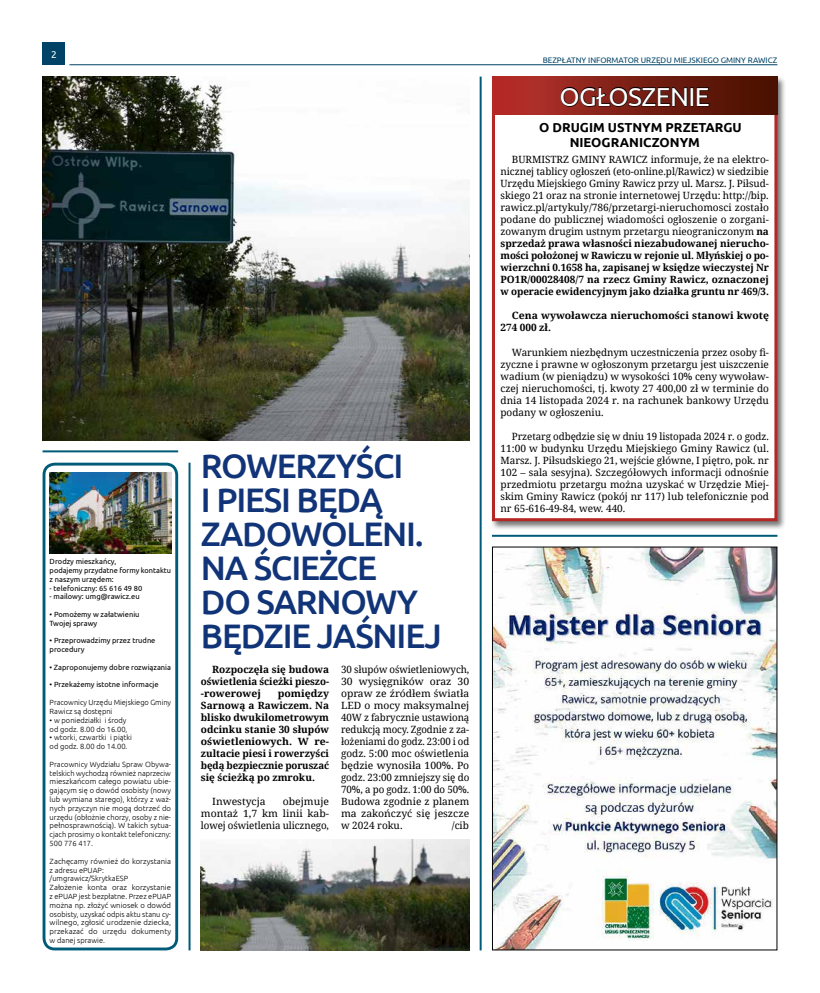
<style>
.page{position:relative;width:820px;height:993px;background:#fff}
.page>*{position:absolute;margin:0;border:0;box-sizing:border-box;transform-origin:0 0}
.t1{font:500 34px/34px "Ubuntu";letter-spacing:-.035em;color:#113478}
.t2{font:26px "Ubuntu";letter-spacing:-.02em;color:#fff}
.t3{font:700 13px/15px "Ubuntu";color:#000}
.t4{font:10px/12px "Noto Serif";color:#000;text-align:justify}
.t5{font:700 10px/12px "Noto Serif";color:#000;text-align:justify;scale:1.04 1}
.t6{font:10px/12px "Noto Serif";color:#000;text-align:justify;scale:1.04 1}
.t7{font:700 10px/12px "Noto Serif";color:#000;text-align:justify}
.t8{font:10px "Ubuntu";color:#fff}
.t9{font:8px "Ubuntu";color:#004367}
.t10{font:300 7.5px/8.8px "Ubuntu";color:#000}
.t11{font:300 7.5px/8.8px "Ubuntu";color:#000;scale:1.04 1}
.t12{font:7.5px/8.8px "Ubuntu";color:#000}
.s1{font-weight:700}
</style>
<div class="page">
<div style="left:43px;top:43px;width:22px;height:22px;background:#004367"></div>
<hr style="left:69px;top:64px;width:708px;height:1px;background:#004367">
<img style="left:50px;top:472px;width:121px;height:81px">
<div style="left:43px;top:462px;width:135px;height:488px;border:3px solid #005b78;border-radius:11px"></div>
<hr style="left:188px;top:462px;width:2px;height:488px;background:#005b78">
<hr style="left:479px;top:77px;width:2px;height:873px;background:#005b78">
<hr style="left:43px;top:450px;width:135px;height:2px;background:#005b78">
<img style="left:43px;top:77px;width:426px;height:363px">
<hr style="left:492px;top:534px;width:285px;height:2px;background:#005b78">
<div style="left:490px;top:76px;width:296px;height:454px;background:#000;opacity:.55"></div>
<div style="left:492px;top:77px;width:285px;height:444px;background:#fff;border:3px solid #b52724"></div>
<div style="left:492px;top:77px;width:285px;height:37px;background:linear-gradient(to right,#b9302c,#421000)"></div>
<svg style="left:560px;top:87px;width:127px;height:20px;background:#5b1710"></svg>
<div style="left:690px;top:87px;width:3px;height:19px;border:1px solid #000"></div>
<svg style="left:696px;top:87px;width:13px;height:19px"></svg>
<img style="left:494px;top:548px;width:281px;height:400px">
<div style="left:492px;top:546px;width:285px;height:404px;border:1px solid #000"></div>
<img style="left:201px;top:839px;width:268px;height:111px">
<p class="t8" style="left:51px;top:48px;width:7px">2</p>
<p class="t12" style="left:50px;top:556px;width:123px">Drodzy mieszkańcy,<br>podajemy przydatne formy kontaktu z naszym urzędem:</p>
<p class="t12" style="left:50px;top:583px;width:94px">- telefoniczny: 65 616 49 80</p>
<p class="t12" style="left:50px;top:592px;width:91px">- mailowy: umg@rawicz.eu</p>
<p class="t12" style="left:50px;top:609px;width:91px">• Pomożemy w załatwieniu<br>Twojej sprawy</p>
<p class="t12" style="left:50px;top:636px;width:107px">• Przeprowadzimy przez trudne procedury</p>
<p class="t12" style="left:50px;top:662px;width:123px">• Zaproponujemy dobre rozwiązania</p>
<p class="t12" style="left:50px;top:680px;width:110px">• Przekażemy istotne informacje</p>
<p class="t10" style="left:50px;top:697px;width:123px">Pracownicy Urzędu Miejskiego Gminy<br>Rawicz są dostępni</p>
<p class="t10" style="left:50px;top:715px;width:79px">• w poniedziałki i środy od godz. 8.00 do 16.00,</p>
<p class="t10" style="left:50px;top:732px;width:84px">• wtorki, czwartki i piątki od godz. 8.00 do 14.00.</p>
<p class="t10" style="left:50px;top:759px;width:123px;text-align:justify">Pracownicy Wydziału Spraw Obywa&shy;telskich wychodzą również naprzeciw mieszkańcom całego powiatu ubie&shy;gającym się o dowód osobisty (nowy lub wymiana starego), którzy z waż&shy;nych przyczyn nie mogą dotrzeć do urzędu (obłożnie chorzy, osoby z nie&shy;pełnosprawnością). W takich sytua&shy;cjach prosimy o kontakt telefoniczny:<br>500 776 417.</p>
<p class="t11" style="left:50px;top:856px;width:118px">Zachęcamy również do korzystania z adresu ePUAP: /umgrawicz/SkrytkaESP<br>Założenie konta oraz korzystanie z ePUAP jest bezpłatne. Przez ePUAP można np. złożyć wniosek o dowód osobisty, uzyskać odpis aktu stanu cy&shy;wilnego, zgłosić urodzenie dziecka, przekazać do urzędu dokumenty w danej sprawie.</p>
<h1 class="t1" style="left:201px;top:447px;width:204px">ROWERZYŚCI<br>I PIESI BĘDĄ<br>ZAD</h1>
<h1 class="t1" style="left:266px;top:515px;width:98px">OWOLENI</h1>
<h1 class="t1" style="left:415px;top:515px;width:11px">.</h1>
<h1 class="t1" style="left:201px;top:549px;width:178px">NA ŚCIEŻCE<br>DO SARN</h1>
<h1 class="t1" style="left:201px;top:583px;width:242px;text-indent:139px">OWY<br>BĘDZIE JAŚNIEJ</h1>
<p class="t7" style="left:201px;top:663px;width:130px;text-indent:11px">Rozpoczęła się budowa oświetlenia ścieżki pieszo--rowerowej</p>
<p class="t5" style="left:201px;top:687px;width:125px;text-indent:77px">pomiędzy Sarnową a Rawiczem. Na blisko dwukilometrowym odcinku stanie 30 słupów oświetleniowych. W re&shy;zultacie piesi i rowerzyści będą bezpiecznie poruszać się ścieżką po zmroku.</p>
<p class="t6" style="left:212px;top:795px;width:53px">Inwestycja</p>
<p class="t6" style="left:201px;top:795px;width:125px;text-indent:82px">obejmuje montaż 1,7 km linii kab&shy;lowej oświetlenia ulicznego,</p>
<p class="t4" style="left:341px;top:663px;width:130px">30 słupów oświetleniowych, 30 wysięgników oraz 30 opraw ze źródłem światła LED o mocy maksymalnej 40W z fabrycznie ustawioną redukcją mocy. Zgodnie z za&shy;łożeniami do godz. 23:00 i od godz. 5:00 moc oświetlenia będzie wynosiła 100%. Po godz. 23:00 zmniejszy się do 70%, a po godz. 1:00 do 50%.<br>Budowa zgodnie z planem ma zakończyć się jeszcze w 2024 roku.</p>
<p class="t4" style="left:451px;top:819px;width:19px">/cib</p>
<p class="t9" style="left:542px;top:55px;width:236px">BEZPŁATNY INFORMATOR URZĘDU MIEJSKIEGO GMINY RAWICZ</p>
<h2 class="t2" style="left:559px;top:81px;width:152px">OGŁOSZENIE</h2>
<h3 class="t3" style="left:569px;top:119px;width:173px;text-indent:-31px">O DRUGIM USTNYM PRZETARGU<br>NIEOGRANICZONYM</h3>
<p class="t4" style="left:500px;top:153px;width:270px;text-indent:11px">BURMISTRZ GMINY RAWICZ informuje, że na elektro&shy;nicznej tablicy ogłoszeń (eto-online.pl/Rawicz) w siedzibie Urzędu Miejskiego Gminy Rawicz przy ul. Marsz. J. Piłsud&shy;skiego 21 oraz na stronie internetowej Urzędu: http://bip. rawicz.pl/artykuly/786/przetargi-nieruchomosci zostało podane do publicznej wiadomości ogłoszenie o zorgani&shy;zowanym drugim ustnym przetargu nieograniczonym <span class="s1">na sprzedaż prawa własności niezabudowanej nierucho&shy;mości położonej w Rawiczu w rejonie ul. Młyńskiej o po&shy;wierzchni 0.1658 ha, zapisanej w księdze wieczystej Nr PO1R/00028408/7 na rzecz Gminy Rawicz, oznaczonej w operacie ewidencyjnym jako działka gruntu nr 469/3.</span></p>
<p class="t5" style="left:500px;top:309px;width:259px;text-indent:11px">Cena wywoławcza nieruchomości stanowi kwotę<br>274 000 zł.</p>
<p class="t4" style="left:500px;top:345px;width:270px;text-indent:11px">Warunkiem niezbędnym uczestniczenia przez osoby fi&shy;zyczne i prawne w ogłoszonym przetargu jest uiszczenie wadium (w pieniądzu) w wysokości 10% ceny wywoław&shy;czej nieruchomości, tj. kwoty 27 400,00 zł w terminie do dnia 14 listopada 2024 r. na rachunek bankowy Urzędu podany w ogłoszeniu.</p>
<p class="t4" style="left:500px;top:429px;width:270px;text-indent:11px">Przetarg odbędzie się w dniu 19 listopada 2024 r. o godz.<br>11:00 w budynku Urzędu Miejskiego Gminy Rawicz (ul.<br>Marsz. J. Piłsudskiego 21, wejście główne, I piętro, pok. nr 102 – sala sesyjna). Szczegółowych informacji odnośnie przedmiotu przetargu można uzyskać w Urzędzie Miej&shy;skim Gminy Rawicz (pokój nr 117) lub telefonicznie pod nr 65-616-49-84, wew. 440.</p>
</div>
